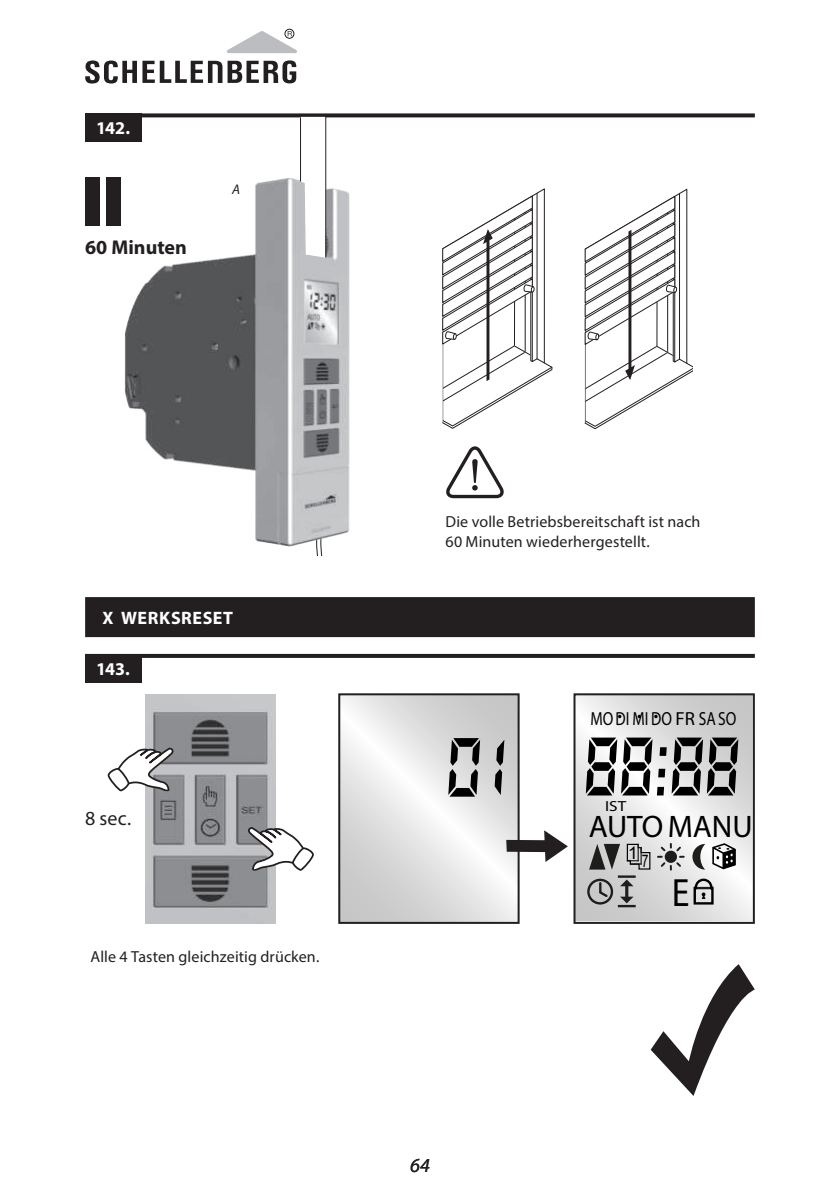
<style>
.page{position:relative;width:840px;height:1191px;background:#fff}
.page>*{position:absolute;margin:0;border:0;box-sizing:border-box;transform-origin:0 0}
.t1{font:39.6px "Myriad Pro";color:#000;scale:.91 1}
.t2{font:31.2px "Myriad Pro";letter-spacing:-.005em;color:#000}
.t3{font:700 20px "Myriad Pro";color:#231f20}
.t4{font:20px "Myriad Pro";color:#231f20}
.t5{font:italic 20px "Myriad Pro";color:#231f20}
.t6{font:19px "Myriad Pro";color:#000;scale:.81 1}
.t7{font:700 18px "Myriad Pro";letter-spacing:.03em;color:#fff}
.t8{font:17.4px "Arial";color:#000}
.t9{font:17.4px "Arial";color:#000;scale:.7 1}
.t10{font:16px/20px "Myriad Pro";letter-spacing:.01em;color:#231f20}
.t11{font:14.6px "Myriad Pro";color:#000;scale:1.17 1}
.t12{font:italic 14px "Myriad Pro";color:#231f20}
</style>
<div class="page">
<div style="left:284px;top:29px;width:10px;height:10px;border:1px solid #231f20;border-radius:50%"></div>
<svg style="left:85px;top:60px;width:211px;height:24px"></svg>
<svg style="left:227px;top:31px;width:70px;height:22px"></svg>
<svg style="left:142px;top:113px;width:612px;height:4px;fill:#231f20"></svg>
<div style="left:85px;top:113px;width:57px;height:29px;background:#231f20"></div>
<img style="left:124px;top:171px;width:226px;height:383px">
<svg style="left:300px;top:171px;width:25px;height:87px"></svg>
<hr style="left:300px;top:117px;width:1px;height:64px;background:#231f20">
<hr style="left:325px;top:116px;width:1px;height:141px;background:#231f20">
<div style="left:107px;top:177px;width:14px;height:49px;background:#231f20"></div>
<div style="left:86px;top:177px;width:14px;height:49px;background:#231f20"></div>
<svg style="left:446px;top:446px;width:57px;height:52px"></svg>
<svg style="left:650px;top:964px;width:104px;height:132px"></svg>
<img style="left:145px;top:694px;width:131px;height:229px">
<svg style="left:341px;top:696px;width:175px;height:225px"></svg>
<svg style="left:448px;top:738px;width:32px;height:58px"></svg>
<svg style="left:494px;top:739px;width:10px;height:56px"></svg>
<div style="left:338px;top:693px;width:181px;height:231px;border:2px solid #231f20"></div>
<svg style="left:576px;top:696px;width:174px;height:223px"></svg>
<div style="left:587px;top:878px;width:25px;height:26px;border:2px solid #1d1d1b;border-radius:50%"></div>
<svg style="left:710px;top:842px;width:26px;height:28px"></svg>
<svg style="left:692px;top:844px;width:12px;height:25px"></svg>
<svg style="left:657px;top:844px;width:26px;height:25px"></svg>
<svg style="left:653px;top:714px;width:4px;height:4px"></svg>
<svg style="left:637px;top:714px;width:3px;height:4px"></svg>
<svg style="left:617px;top:714px;width:4px;height:4px"></svg>
<svg style="left:692px;top:877px;width:22px;height:28px"></svg>
<svg style="left:588px;top:843px;width:62px;height:64px"></svg>
<svg style="left:585px;top:737px;width:153px;height:58px"></svg>
<svg style="left:657px;top:768px;width:8px;height:9px"></svg>
<div style="left:573px;top:693px;width:181px;height:231px;border:2px solid #231f20"></div>
<div style="left:85px;top:597px;width:669px;height:40px;background:#231f20"></div>
<svg style="left:142px;top:654px;width:612px;height:4px;fill:#231f20"></svg>
<div style="left:85px;top:654px;width:57px;height:28px;background:#231f20"></div>
<svg style="left:107px;top:746px;width:69px;height:46px"></svg>
<svg style="left:245px;top:826px;width:69px;height:46px"></svg>
<svg style="left:506px;top:830px;width:61px;height:32px"></svg>
<svg style="left:584px;top:188px;width:108px;height:241px"></svg>
<svg style="left:442px;top:188px;width:110px;height:241px"></svg>
<p class="t7" style="left:96px;top:119px;width:36px">142.</p>
<p class="t3" style="left:85px;top:237px;width:103px">60 Minuten</p>
<p class="t12" style="left:232px;top:184px;width:9px">A</p>
<p class="t7" style="left:102px;top:609px;width:132px">X WERKSRESET</p>
<p class="t7" style="left:96px;top:659px;width:35px">143.</p>
<p class="t4" style="left:85px;top:808px;width:47px">8 sec.</p>
<p class="t10" style="left:90px;top:947px;width:230px">Alle 4 Tasten gleichzeitig drücken.</p>
<p class="t10" style="left:445px;top:512px;width:256px">Die volle Betriebsbereitschaft ist nach<br>60 Minuten wiederhergestellt.</p>
<p class="t6" style="left:590px;top:707px;width:181px">MO MI DO FR SA SO</p>
<p class="t6" style="left:615px;top:707px;width:19px">DI</p>
<p class="t11" style="left:604px;top:797px;width:19px">IST</p>
<h2 class="t2" style="left:588px;top:807px;width:165px">AUTO MANU</h2>
<p class="t8" style="left:627px;top:842px;width:11px">1</p>
<p class="t9" style="left:641px;top:850px;width:11px">7</p>
<h1 class="t1" style="left:671px;top:869px;width:21px">E</h1>
<p class="t5" style="left:410px;top:1157px;width:21px">64</p>
</div>
